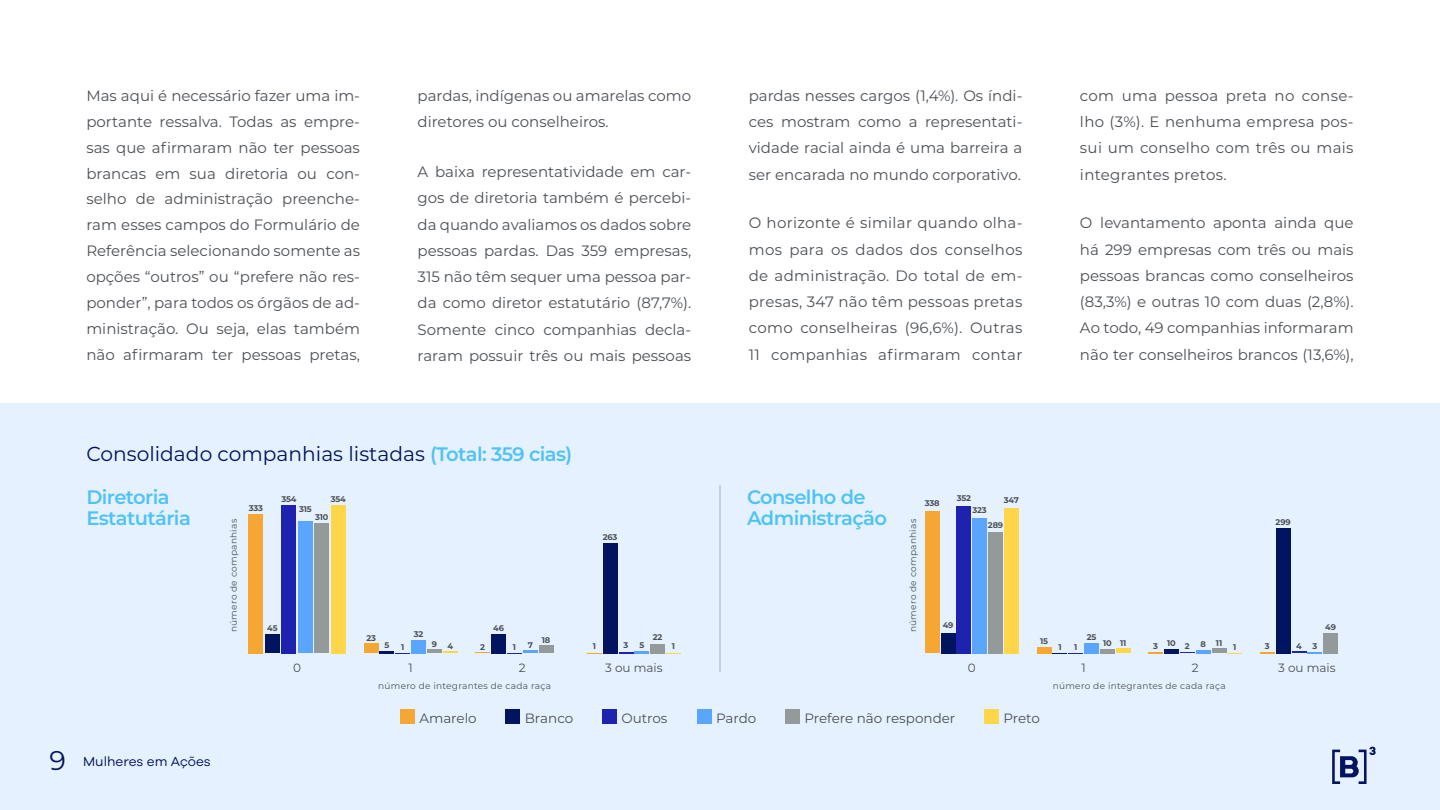
<style>
.page{position:relative;width:1440px;height:810px;background:#fff}
.page>*{position:absolute;margin:0;border:0;box-sizing:border-box;transform-origin:0 0}
.t1{font:20.25px "Montserrat";color:#00145f}
.t2{font:600 19.5px/21px "Montserrat";letter-spacing:-.03em;color:#4fc3f6}
.t3{font:15px/26.2px "Montserrat";color:#4b5055;text-align:justify}
.t4{font:13.5px "Montserrat";color:#4b5055}
.t5{font:13.5px "Galano Grotesque";color:#00145f}
.t6{font:12px "Montserrat";color:#4b5055}
.t7{font:9px "Montserrat";letter-spacing:.03em;color:#4b5055}
.t8{font:700 8.25px "Montserrat";letter-spacing:-.02em;color:#4b5055}
.s1{font-weight:600;font-size:19.5px;color:#4fc3f6}
.s2{font-family:"Montserrat";font-size:27px}
</style>
<div class="page">
<div style="left:0;top:404px;width:1440px;height:406px;background:#e6f1ff"></div>
<div style="left:506px;top:709px;width:14px;height:15px;background:#00145f"></div>
<div style="left:697px;top:709px;width:14px;height:15px;background:#5aa5ff"></div>
<div style="left:602px;top:709px;width:15px;height:15px;background:#1e23af"></div>
<div style="left:984px;top:709px;width:15px;height:15px;background:#ffd549"></div>
<div style="left:785px;top:709px;width:15px;height:15px;background:#949999"></div>
<div style="left:400px;top:709px;width:15px;height:15px;background:#f6a733"></div>
<div style="left:249px;top:514px;width:14px;height:139px;background:#f6a733"></div>
<div style="left:265px;top:634px;width:15px;height:19px;background:#00145f"></div>
<div style="left:282px;top:505px;width:14px;height:148px;background:#1e23af"></div>
<div style="left:298px;top:521px;width:15px;height:132px;background:#5aa5ff"></div>
<div style="left:315px;top:523px;width:14px;height:130px;background:#949999"></div>
<div style="left:331px;top:505px;width:15px;height:148px;background:#ffd549"></div>
<svg style="left:476px;top:652px;width:14px;height:1px"></svg>
<div style="left:491px;top:634px;width:15px;height:19px;background:#00145f"></div>
<svg style="left:507px;top:653px;width:15px;height:1px"></svg>
<hr style="left:523px;top:650px;width:14px;height:3px;background:#5aa5ff">
<div style="left:539px;top:646px;width:14px;height:7px;background:#949999"></div>
<svg style="left:587px;top:653px;width:15px;height:1px"></svg>
<div style="left:603px;top:543px;width:14px;height:110px;background:#00145f"></div>
<svg style="left:619px;top:651px;width:30px;height:2px"></svg>
<div style="left:650px;top:644px;width:15px;height:9px;background:#949999"></div>
<svg style="left:666px;top:653px;width:15px;height:1px"></svg>
<div style="left:364px;top:644px;width:14px;height:9px;background:#f6a733"></div>
<svg style="left:380px;top:651px;width:30px;height:3px"></svg>
<div style="left:411px;top:640px;width:15px;height:13px;background:#5aa5ff"></div>
<hr style="left:427px;top:650px;width:15px;height:3px;background:#949999">
<svg style="left:443px;top:652px;width:15px;height:1px"></svg>
<svg style="left:1149px;top:652px;width:14px;height:1px"></svg>
<hr style="left:1164px;top:649px;width:15px;height:4px;background:#00145f">
<svg style="left:1180px;top:652px;width:15px;height:1px"></svg>
<hr style="left:1196px;top:650px;width:14px;height:3px;background:#5aa5ff">
<hr style="left:1212px;top:649px;width:14px;height:4px;background:#949999">
<svg style="left:1228px;top:653px;width:14px;height:1px"></svg>
<div style="left:925px;top:512px;width:14px;height:141px;background:#f6a733"></div>
<div style="left:941px;top:633px;width:14px;height:20px;background:#00145f"></div>
<div style="left:957px;top:506px;width:14px;height:147px;background:#1e23af"></div>
<div style="left:973px;top:518px;width:14px;height:135px;background:#5aa5ff"></div>
<div style="left:988px;top:532px;width:15px;height:121px;background:#949999"></div>
<div style="left:1004px;top:508px;width:15px;height:145px;background:#ffd549"></div>
<svg style="left:1260px;top:652px;width:15px;height:1px"></svg>
<div style="left:1276px;top:528px;width:14px;height:125px;background:#00145f"></div>
<svg style="left:1292px;top:652px;width:30px;height:1px"></svg>
<div style="left:1323px;top:633px;width:15px;height:20px;background:#949999"></div>
<div style="left:1037px;top:647px;width:14px;height:6px;background:#f6a733"></div>
<svg style="left:1053px;top:653px;width:30px;height:1px"></svg>
<div style="left:1084px;top:643px;width:15px;height:10px;background:#5aa5ff"></div>
<hr style="left:1100px;top:649px;width:15px;height:4px;background:#949999">
<hr style="left:1116px;top:649px;width:15px;height:4px;background:#ffd549">
<hr style="left:720px;top:486px;width:1px;height:186px;background:#a5a8aa">
<svg style="left:1332px;top:747px;width:44px;height:37px"></svg>
<p class="t3" style="left:86px;top:82px;width:275px;line-height:25.9px">Mas aqui é necessário fazer uma im&shy;portante ressalva. Todas as empre&shy;sas que afirmaram não ter pessoas brancas em sua diretoria ou con&shy;selho de administração preenche&shy;ram esses campos do Formulário de Referência selecionando somente as opções “outros” ou “prefere não res&shy;ponder”, para todos os órgãos de ad&shy;ministração. Ou seja, elas também não afirmaram ter pessoas pretas,</p>
<p class="t3" style="left:418px;top:82px;width:275px;line-height:25.9px">pardas, indígenas ou amarelas como diretores ou conselheiros.</p>
<p class="t3" style="left:418px;top:158px;width:275px">A baixa representatividade em car&shy;gos de diretoria também é percebi&shy;da quando avaliamos os dados sobre pessoas pardas. Das 359 empresas, 315 não têm sequer uma pessoa par&shy;da como diretor estatutário (87,7%).<br>Somente cinco companhias decla&shy;raram possuir três ou mais pessoas</p>
<p class="t3" style="left:749px;top:82px;width:275px">pardas nesses cargos (1,4%). Os índi&shy;ces mostram como a representati&shy;vidade racial ainda é uma barreira a ser encarada no mundo corporativo.</p>
<p class="t3" style="left:749px;top:209px;width:275px">O horizonte é similar quando olha&shy;mos para os dados dos conselhos de administração. Do total de em&shy;presas, 347 não têm pessoas pretas como conselheiras (96,6%). Outras 11 companhias afirmaram contar</p>
<p class="t3" style="left:1080px;top:82px;width:275px">com uma pessoa preta no conse&shy;lho (3%). E nenhuma empresa pos&shy;sui um conselho com três ou mais integrantes pretos.</p>
<p class="t3" style="left:1080px;top:209px;width:275px">O levantamento aponta ainda que há 299 empresas com três ou mais pessoas brancas como conselheiros (83,3%) e outras 10 com duas (2,8%).<br>Ao todo, 49 companhias informaram não ter conselheiros brancos (13,6%),</p>
<h1 class="t1" style="left:86px;top:439px;width:487px">Consolidado companhias listadas <span class="s1">(Total: 359 cias)</span></h1>
<h2 class="t2" style="left:86px;top:485px;width:106px">Diretoria<br>Estatutária</h2>
<h2 class="t2" style="left:747px;top:485px;width:142px">Conselho de<br>Administração</h2>
<p class="t8" style="left:957px;top:492px;width:16px">352</p>
<p class="t8" style="left:281px;top:493px;width:17px">354</p>
<p class="t8" style="left:331px;top:493px;width:17px">354</p>
<p class="t8" style="left:1004px;top:494px;width:17px">347</p>
<p class="t8" style="left:925px;top:498px;width:16px">338</p>
<p class="t8" style="left:249px;top:502px;width:16px">333</p>
<p class="t8" style="left:299px;top:503px;width:14px">315</p>
<p class="t8" style="left:973px;top:504px;width:16px">323</p>
<p class="t8" style="left:315px;top:511px;width:15px">310</p>
<p class="t7" style="left:227px;top:632px;width:115px;rotate:-90deg">número de companhias</p>
<p class="t7" style="left:907px;top:632px;width:115px;rotate:-90deg">número de companhias</p>
<p class="t8" style="left:988px;top:519px;width:17px">289</p>
<p class="t8" style="left:603px;top:531px;width:16px">263</p>
<p class="t8" style="left:943px;top:619px;width:12px">49</p>
<p class="t8" style="left:493px;top:622px;width:12px">46</p>
<p class="t8" style="left:267px;top:622px;width:12px">45</p>
<p class="t8" style="left:414px;top:628px;width:11px">32</p>
<p class="t8" style="left:653px;top:631px;width:11px">22</p>
<p class="t8" style="left:366px;top:632px;width:11px">23</p>
<p class="t8" style="left:542px;top:634px;width:10px">18</p>
<p class="t8" style="left:432px;top:638px;width:7px">9</p>
<p class="t8" style="left:447px;top:640px;width:7px">4</p>
<p class="t8" style="left:624px;top:639px;width:6px">3</p>
<p class="t8" style="left:639px;top:639px;width:6px">5</p>
<p class="t8" style="left:513px;top:641px;width:5px">1</p>
<p class="t8" style="left:528px;top:639px;width:7px">7</p>
<p class="t8" style="left:385px;top:639px;width:6px">5</p>
<p class="t8" style="left:401px;top:641px;width:5px">1</p>
<p class="t8" style="left:593px;top:640px;width:5px">1</p>
<p class="t8" style="left:672px;top:640px;width:5px">1</p>
<p class="t8" style="left:480px;top:641px;width:6px">2</p>
<p class="t6" style="left:293px;top:660px;width:9px">0</p>
<p class="t6" style="left:409px;top:660px;width:6px">1</p>
<p class="t6" style="left:519px;top:660px;width:8px">2</p>
<p class="t6" style="left:605px;top:660px;width:59px">3 ou mais</p>
<p class="t6" style="left:968px;top:660px;width:9px">0</p>
<p class="t8" style="left:1087px;top:631px;width:11px">25</p>
<p class="t8" style="left:1040px;top:635px;width:9px">15</p>
<p class="t8" style="left:1103px;top:637px;width:25px">10 11</p>
<p class="t8" style="left:1058px;top:641px;width:5px">1</p>
<p class="t8" style="left:1074px;top:641px;width:5px">1</p>
<p class="t6" style="left:1082px;top:660px;width:6px">1</p>
<p class="t8" style="left:1167px;top:637px;width:10px">10</p>
<p class="t8" style="left:1201px;top:637px;width:23px">8 11</p>
<p class="t8" style="left:1153px;top:640px;width:6px">3</p>
<p class="t8" style="left:1233px;top:641px;width:5px">1</p>
<p class="t8" style="left:1185px;top:640px;width:6px">2</p>
<p class="t6" style="left:1192px;top:660px;width:8px">2</p>
<p class="t8" style="left:1276px;top:516px;width:17px">299</p>
<p class="t8" style="left:1265px;top:640px;width:6px">3</p>
<p class="t8" style="left:1296px;top:640px;width:7px">4</p>
<p class="t8" style="left:1312px;top:640px;width:6px">3</p>
<p class="t8" style="left:1325px;top:621px;width:12px">49</p>
<p class="t6" style="left:1278px;top:660px;width:59px">3 ou mais</p>
<p class="t7" style="left:378px;top:680px;width:174px">número de integrantes de cada raça</p>
<p class="t7" style="left:1053px;top:680px;width:174px">número de integrantes de cada raça</p>
<p class="t5" style="left:49px;top:754px;width:163px"><span class="s2">9</span> Mulheres em Ações</p>
<p class="t4" style="left:419px;top:709px;width:59px">Amarelo</p>
<p class="t4" style="left:525px;top:709px;width:50px">Branco</p>
<p class="t4" style="left:621px;top:709px;width:48px">Outros</p>
<p class="t4" style="left:716px;top:709px;width:42px">Pardo</p>
<p class="t4" style="left:804px;top:709px;width:152px">Prefere não responder</p>
<p class="t4" style="left:1003px;top:709px;width:38px">Preto</p>
</div>
